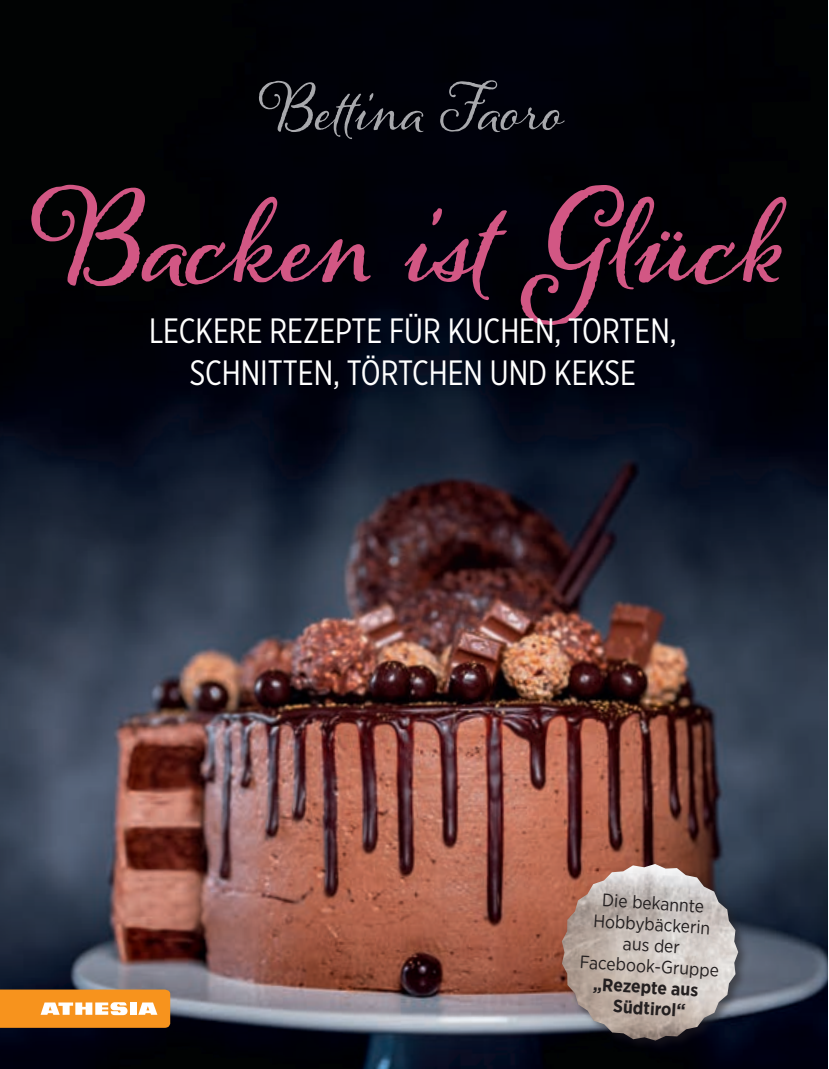
<style>
.page{position:relative;width:829px;height:1069px;background:#fff}
.page>*{position:absolute;margin:0;border:0;box-sizing:border-box;transform-origin:0 0}
.t1{font:700 115.5px "Alana";color:#d25784}
.t2{font:58.35px "Alana";color:#a8a9ad}
.t3{font:35.1px/41.8px "Gotham X Narrow";color:#fff;text-align:center}
.t4{font:18px/21px "Gotham Narrow";color:#231f20;text-align:center}
.t5{font:700 18px/20.9px "Gotham Narrow";color:#231f20;text-align:center}
</style>
<div class="page">
<img style="left:0;top:0;width:827px;height:1068px">
<svg style="left:0;top:989px;width:170px;height:38px;background:#f5a341"></svg>
<div style="left:559px;top:861px;width:189px;height:190px;background:#231f20;opacity:.53"></div>
<img style="left:561px;top:863px;width:176px;height:177px">
<h2 class="t2" style="left:262px;top:75px;width:303px">Bettina Faoro</h2>
<h1 class="t1" style="left:38px;top:173px;width:745px">Backen ist Glück</h1>
<p class="t3" style="left:149px;top:309px;width:529px">LECKERE REZEPTE FÜR KUCHEN, TORTEN,<br>SCHNITTEN, TÖRTCHEN UND KEKSE</p>
<p class="t4" style="left:584px;top:887px;width:141px;rotate:4deg">Die bekannte<br>Hobbybäckerin aus der<br>Facebook-Gruppe</p>
<p class="t5" style="left:593px;top:972px;width:107px;rotate:4deg">„Rezepte aus<br>Südtirol“</p>
</div>
